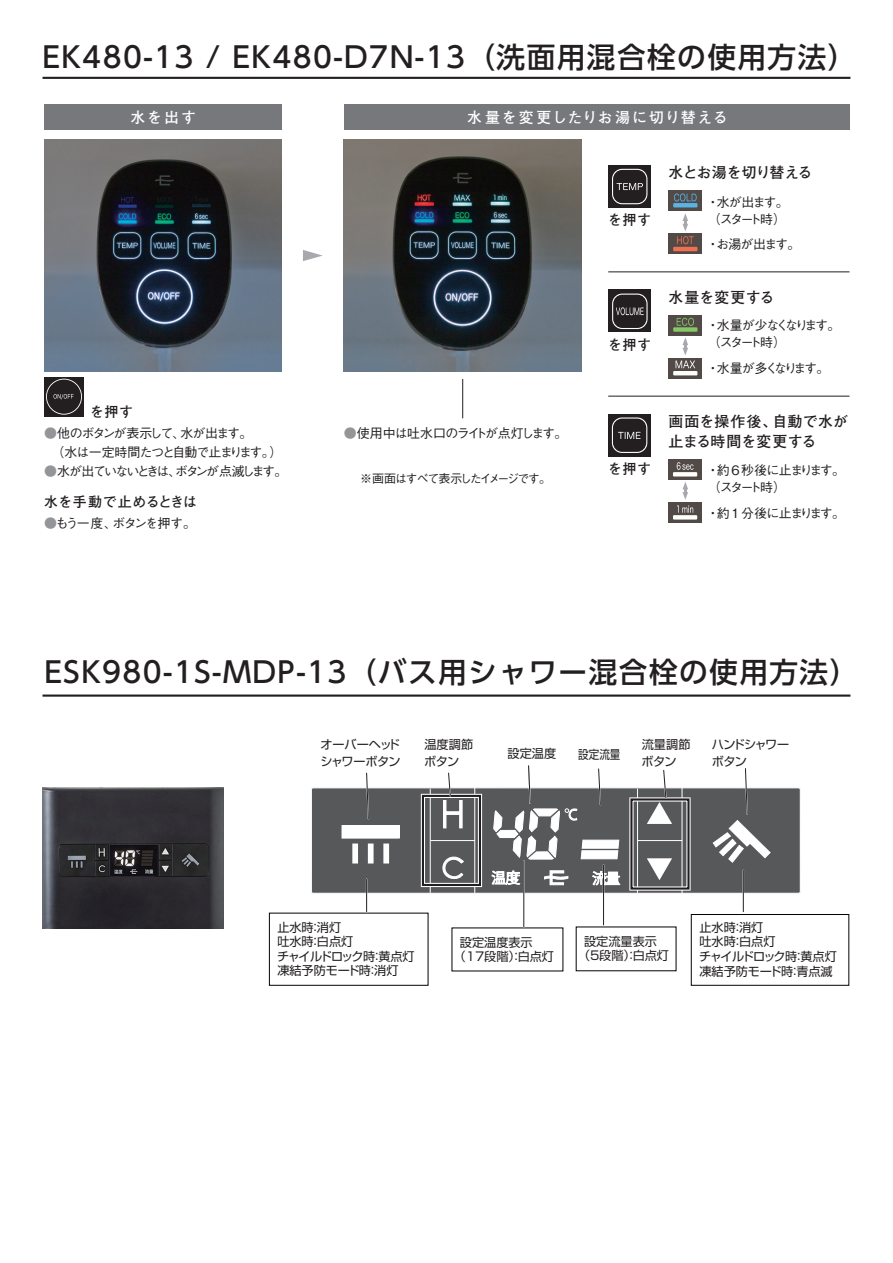
<style>
.page{position:relative;width:893px;height:1263px;background:#fff}
.page>*{position:absolute;margin:0;border:0;box-sizing:border-box;transform-origin:0 0}
.t1{font:500 28.65px "UD Shin Go Pro";letter-spacing:.05em;color:#231f20}
.t2{font:700 15px/20px "Futo Go B101 Pro";letter-spacing:-.005em;color:#231f20}
.t3{font:700 15px "Futo Go B101 Pro";letter-spacing:.125em;color:#fff}
.t4{font:700 15px "Futo Go B101 Pro";letter-spacing:-.05em;color:#231f20}
.t5{font:700 13.95px "Futo Go B101 Pro";letter-spacing:.025em;color:#231f20}
.t6{font:500 12.9px/18.9px "Gothic BBB Pro";letter-spacing:-.08em;color:#231f20}
.t7{font:500 12.9px "Gothic BBB Pro";letter-spacing:-.13em;color:#231f20}
.t8{font:500 12.9px/17px "Gothic BBB Pro";letter-spacing:-.185em;color:#231f20}
.t9{font:500 12.9px "Gothic BBB Pro";letter-spacing:-.16em;color:#231f20}
.t10{font:500 12.9px "Gothic BBB Pro";letter-spacing:-.065em;color:#231f20}
.t11{font:500 12.9px/17px "Gothic BBB Pro";letter-spacing:-.18em;color:#231f20}
.t12{font:500 12.9px/17px "Gothic BBB Pro";letter-spacing:-.155em;color:#231f20}
.t13{font:12.15px/14.5px "Shin Go Pro";color:#231f20}
.t14{font:12.15px/16.4px "Shin Go Pro";letter-spacing:-.03em;color:#231f20}
.t15{font:12.15px/16.4px "Shin Go Pro";letter-spacing:-.06em;color:#231f20}
.t16{font:12.15px "Shin Go Pro";color:#231f20;scale:.87 1}
.t17{font:500 12px "Gothic BBB Pro";letter-spacing:-.125em;color:#231f20}
.s1{color:#939598}
</style>
<div class="page">
<div style="left:311px;top:788px;width:490px;height:105px;background:#57585a"></div>
<div style="left:311px;top:788px;width:489px;height:105px;border:1px solid #fff;border-radius:2px"></div>
<hr style="left:430px;top:789px;width:1px;height:104px;background:#fff">
<hr style="left:474px;top:787px;width:1px;height:106px;background:#fff">
<hr style="left:430px;top:840px;width:45px;height:1px;background:#fff">
<hr style="left:637px;top:789px;width:1px;height:104px;background:#fff">
<hr style="left:682px;top:787px;width:1px;height:106px;background:#fff">
<hr style="left:638px;top:840px;width:44px;height:1px;background:#fff">
<div style="left:342px;top:826px;width:57px;height:12px;background:#fff"></div>
<div style="left:353px;top:844px;width:5px;height:19px;background:#fff"></div>
<div style="left:368px;top:844px;width:5px;height:19px;background:#fff"></div>
<div style="left:384px;top:844px;width:5px;height:19px;background:#fff"></div>
<svg style="left:442px;top:857px;width:22px;height:22px"></svg>
<svg style="left:647px;top:858px;width:25px;height:22px"></svg>
<svg style="left:544px;top:870px;width:24px;height:15px"></svg>
<svg style="left:491px;top:870px;width:29px;height:15px"></svg>
<svg style="left:592px;top:871px;width:28px;height:15px"></svg>
<div style="left:691px;top:914px;width:158px;height:71px;border:1px solid #030303"></div>
<svg style="left:365px;top:772px;width:5px;height:48px"></svg>
<div style="left:421px;top:794px;width:61px;height:93px;border:4px solid #fff"></div>
<div style="left:422px;top:795px;width:59px;height:91px;border:2px solid #231f20"></div>
<svg style="left:443px;top:772px;width:19px;height:56px"></svg>
<div style="left:630px;top:798px;width:60px;height:92px;border:2px solid #231f20"></div>
<svg style="left:647px;top:770px;width:25px;height:54px"></svg>
<svg style="left:713px;top:768px;width:58px;height:95px"></svg>
<svg style="left:493px;top:765px;width:126px;height:94px"></svg>
<hr style="left:366px;top:879px;width:1px;height:33px;background:#231f20">
<hr style="left:523px;top:860px;width:2px;height:67px;background:#fff">
<hr style="left:524px;top:860px;width:1px;height:67px;background:#231f20">
<hr style="left:603px;top:865px;width:1px;height:60px;background:#231f20">
<hr style="left:743px;top:870px;width:1px;height:42px;background:#231f20">
<img style="left:44px;top:140px;width:238px;height:231px">
<div style="left:44px;top:105px;width:238px;height:25px;background:#76787b"></div>
<div style="left:344px;top:105px;width:505px;height:25px;background:#76787b"></div>
<div style="left:44px;top:378px;width:40px;height:39px;background:#231f20"></div>
<svg style="left:46px;top:379px;width:36px;height:36px"></svg>
<svg style="left:303px;top:250px;width:20px;height:11px"></svg>
<hr style="left:462px;top:379px;width:1px;height:39px;background:#231f20">
<div style="left:608px;top:289px;width:43px;height:43px;background:#231f20"></div>
<svg style="left:612px;top:294px;width:36px;height:35px"></svg>
<div style="left:669px;top:358px;width:33px;height:20px;background:#524a47"></div>
<hr style="left:673px;top:371px;width:24px;height:4px;background:#fff">
<div style="left:669px;top:315px;width:33px;height:20px;background:#524a47"></div>
<div style="left:673px;top:327px;width:24px;height:5px;background:#87c765"></div>
<svg style="left:677px;top:318px;width:17px;height:8px"></svg>
<svg style="left:675px;top:337px;width:20px;height:31px"></svg>
<div style="left:669px;top:502px;width:33px;height:21px;background:#524a47"></div>
<svg style="left:673px;top:515px;width:24px;height:4px"></svg>
<div style="left:669px;top:459px;width:33px;height:20px;background:#524a47"></div>
<svg style="left:673px;top:472px;width:24px;height:4px"></svg>
<svg style="left:677px;top:462px;width:16px;height:8px"></svg>
<svg style="left:677px;top:482px;width:16px;height:31px"></svg>
<div style="left:608px;top:414px;width:43px;height:43px;background:#231f20"></div>
<svg style="left:612px;top:417px;width:35px;height:36px"></svg>
<div style="left:608px;top:165px;width:43px;height:43px;background:#231f20"></div>
<svg style="left:612px;top:169px;width:35px;height:35px"></svg>
<svg style="left:669px;top:234px;width:33px;height:20px"></svg>
<hr style="left:673px;top:247px;width:24px;height:4px;background:#f36f51">
<div style="left:669px;top:190px;width:33px;height:21px;background:#524a47"></div>
<hr style="left:673px;top:203px;width:24px;height:4px;background:#59b3e5">
<svg style="left:674px;top:193px;width:23px;height:9px"></svg>
<svg style="left:677px;top:213px;width:17px;height:31px"></svg>
<hr style="left:608px;top:272px;width:241px;height:1px;background:#231f20">
<hr style="left:608px;top:396px;width:241px;height:1px;background:#231f20">
<img style="left:344px;top:140px;width:237px;height:231px">
<img style="left:43px;top:787px;width:181px;height:142px">
<hr style="left:43px;top:694px;width:807px;height:3px;background:#231f20">
<hr style="left:43px;top:77px;width:807px;height:2px;background:#231f20">
<h1 class="t1" style="left:43px;top:34px;width:815px">EK480-13 / EK480-D7N-13（洗面用混合栓の使用方法）</h1>
<p class="t3" style="left:130px;top:105px;width:67px">水を出す</p>
<p class="t3" style="left:467px;top:105px;width:262px">水量を変更したりお湯に切り替える</p>
<p class="t5" style="left:44px;top:401px;width:90px">　　 を押す</p>
<p class="t6" style="left:52px;top:422px;width:232px;text-indent:-7px"><span class="s1">●</span>他のボタンが表示して、水が出ます。<br>（水は一定時間たつと自動で止まります。）</p>
<p class="t9" style="left:44px;top:461px;width:245px"><span class="s1">●</span>水が出ていないときは、ボタンが点滅します。</p>
<p class="t5" style="left:44px;top:491px;width:155px">水を手動で止めるときは</p>
<p class="t7" style="left:44px;top:513px;width:153px"><span class="s1">●</span>もう一度、ボタンを押す。</p>
<p class="t10" style="left:344px;top:423px;width:225px"><span class="s1">●</span>使用中は吐水口のライトが点灯します。</p>
<p class="t17" style="left:360px;top:468px;width:193px">※画面はすべて表示したイメージです。</p>
<p class="t5" style="left:608px;top:208px;width:44px">を押す</p>
<p class="t5" style="left:608px;top:334px;width:44px">を押す</p>
<p class="t5" style="left:608px;top:457px;width:44px">を押す</p>
<p class="t4" style="left:669px;top:161px;width:146px">水とお湯を切り替える</p>
<p class="t12" style="left:706px;top:192px;width:84px">・水が出ます。（スタート時）</p>
<p class="t7" style="left:706px;top:234px;width:96px">・お湯が出ます。</p>
<p class="t2" style="left:669px;top:285px;width:107px">水量を変更する</p>
<p class="t8" style="left:706px;top:315px;width:136px">・水量が少なくなります。（スタート時）</p>
<p class="t8" style="left:706px;top:358px;width:125px">・水量が多くなります。</p>
<p class="t2" style="left:669px;top:409px;width:181px">画面を操作後、自動で水が止まる時間を変更する</p>
<p class="t11" style="left:706px;top:460px;width:140px">・約 6 秒後に止まります。（スタート時）</p>
<p class="t7" style="left:706px;top:503px;width:140px">・約 1 分後に止まります。</p>
<h1 class="t1" style="left:44px;top:649px;width:815px">ESK980-1S-MDP-13（バス用シャワー混合栓の使用方法）</h1>
<p class="t14" style="left:320px;top:735px;width:82px">オーバーヘッドシャワーボタン</p>
<p class="t13" style="left:424px;top:735px;width:51px;line-height:16.4px">温度調節ボタン</p>
<p class="t13" style="left:507px;top:745px;width:50px">設定温度</p>
<p class="t16" style="left:578px;top:744px;width:50px">設定流量</p>
<p class="t15" style="left:712px;top:735px;width:79px">ハンドシャワーボタン</p>
<p class="t13" style="left:641px;top:735px;width:51px;line-height:16.4px">流量調節ボタン</p>
<p class="t13" style="left:277px;top:918px;width:139px">止水時：消灯<br>吐水時：白点灯<br>チャイルドロック時：黄点灯凍結予防モード時：消灯</p>
<p class="t13" style="left:699px;top:918px;width:139px">止水時：消灯<br>吐水時：白点灯<br>チャイルドロック時：黄点灯凍結予防モード時：青点滅</p>
<p class="t13" style="left:454px;top:933px;width:102px;text-indent:6px">設定温度表示<br>（１7段階）：白点灯</p>
<p class="t13" style="left:578px;top:932px;width:92px;text-align:center">設定流量表示<br>（５段階）：白点灯</p>
</div>
